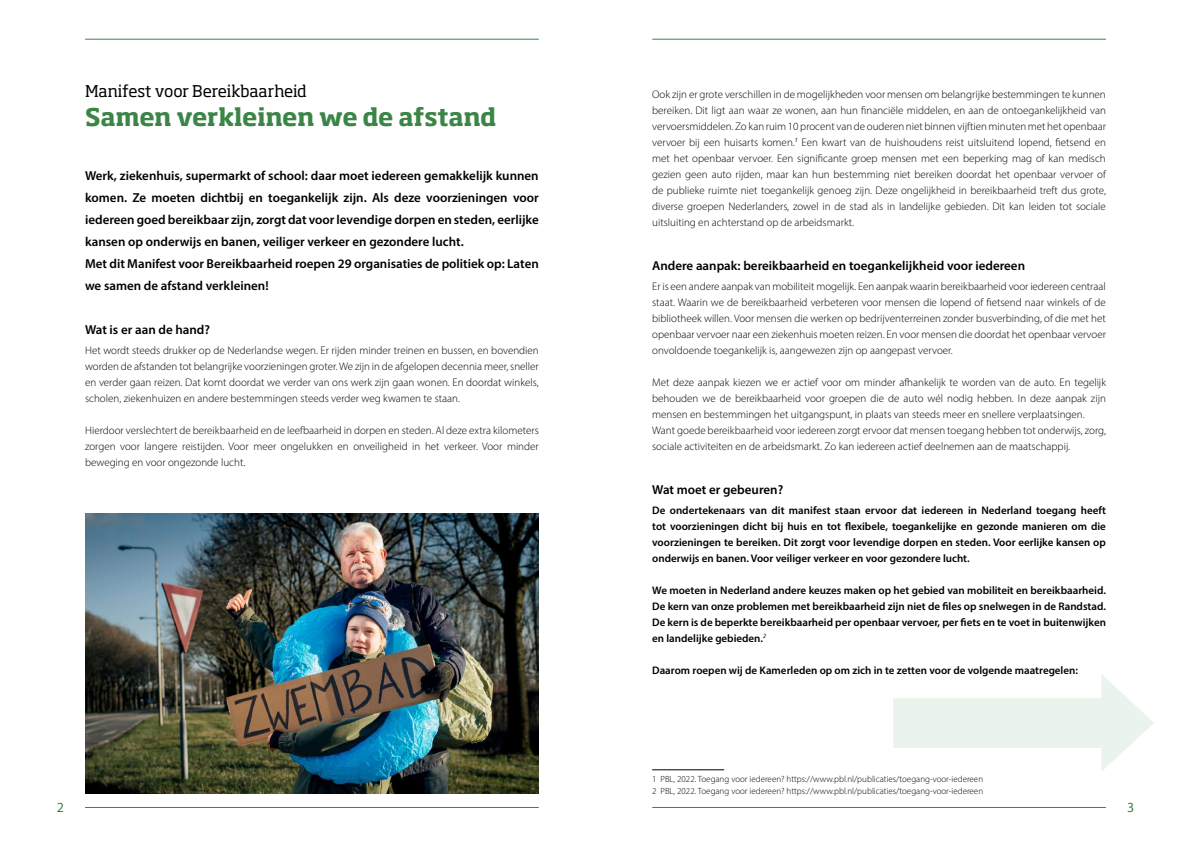
<style>
.page{position:relative;width:1191px;height:842px;background:#fff}
.page>*{position:absolute;margin:0;border:0;box-sizing:border-box;transform-origin:0 0}
.t1{font:700 24px "Soho Std";letter-spacing:-.005em;color:#3b8547}
.t2{font:16px "Soho Std";letter-spacing:-.005em;color:#000}
.t3{font:14px "Myriad Pro";color:#3b8547}
.t4{font:600 13px/22px "Myriad Pro";color:#000}
.t5{font:300 11px/16px "Myriad Pro";color:#000;text-align:justify}
.t6{font:600 11px/16px "Myriad Pro";color:#000;text-align:justify}
.t7{font:300 9px/12px "Myriad Pro";color:#000}
</style>
<div class="page">
<div style="left:893px;top:698px;width:221px;height:50px;background:#ebf3ed"></div>
<svg style="left:1101px;top:674px;width:53px;height:97px"></svg>
<img style="left:85px;top:513px;width:454px;height:281px">
<hr style="left:85px;top:39px;width:454px;height:1px;background:#3b8547">
<hr style="left:652px;top:39px;width:454px;height:1px;background:#3b8547">
<hr style="left:85px;top:807px;width:454px;height:1px;background:#3b8547">
<hr style="left:652px;top:807px;width:454px;height:1px;background:#3b8547">
<hr style="left:652px;top:769px;width:72px;height:1px;background:#000">
<h2 class="t2" style="left:85px;top:81px;width:223px">Manifest voor Bereikbaarheid</h2>
<h1 class="t1" style="left:85px;top:102px;width:413px">Samen verkleinen we de afstand</h1>
<p class="t4" style="left:85px;top:165px;width:455px">Werk, ziekenhuis, supermarkt of school: daar moet iedereen gemakkelijk kunnen komen. Ze moeten dichtbij en toegankelijk zijn. Als deze voorzieningen voor iedereen goed bereikbaar zijn, zorgt dat voor levendige dorpen en steden, eerlijke kansen op onderwijs en banen, veiliger verkeer en gezondere lucht.<br>Met dit Manifest voor Bereikbaarheid roepen 29 organisaties de politiek op: Laten we samen de afstand verkleinen!</p>
<p class="t4" style="left:85px;top:319px;width:126px">Wat is er aan de hand?</p>
<p class="t5" style="left:85px;top:342px;width:455px">Het wordt steeds drukker op de Nederlandse wegen. Er rijden minder treinen en bussen, en bovendien worden de afstanden tot belangrijke voorzieningen groter. We zijn in de afgelopen decennia meer, sneller en verder gaan reizen. Dat komt doordat we verder van ons werk zijn gaan wonen. En doordat winkels, scholen, ziekenhuizen en andere bestemmingen steeds verder weg kwamen te staan.</p>
<p class="t5" style="left:85px;top:422px;width:455px">Hierdoor verslechtert de bereikbaarheid en de leefbaarheid in dorpen en steden. Al deze extra kilometers zorgen voor langere reistijden. Voor meer ongelukken en onveiligheid in het verkeer. Voor minder beweging en voor ongezonde lucht.</p>
<p class="t5" style="left:652px;top:86px;width:455px">Ook zijn er grote verschillen in de mogelijkheden voor mensen om belangrijke bestemmingen te kunnen bereiken. Dit ligt aan waar ze wonen, aan hun financiële middelen, en aan de ontoegankelijkheid van vervoersmiddelen. Zo kan ruim 10 procent van de ouderen niet binnen vijftien minuten met het openbaar vervoer bij een huisarts komen.<sup>1</sup> Een kwart van de huishoudens reist uitsluitend lopend, fietsend en met het openbaar vervoer. Een significante groep mensen met een beperking mag of kan medisch gezien geen auto rijden, maar kan hun bestemming niet bereiken doordat het openbaar vervoer of de publieke ruimte niet toegankelijk genoeg zijn. Deze ongelijkheid in bereikbaarheid treft dus grote, diverse groepen Nederlanders, zowel in de stad als in landelijke gebieden. Dit kan leiden tot sociale uitsluiting en achterstand op de arbeidsmarkt.</p>
<p class="t4" style="left:652px;top:254px;width:374px">Andere aanpak: bereikbaarheid en toegankelijkheid voor iedereen</p>
<p class="t5" style="left:652px;top:278px;width:455px">Er is een andere aanpak van mobiliteit mogelijk. Een aanpak waarin bereikbaarheid voor iedereen centraal staat. Waarin we de bereikbaarheid verbeteren voor mensen die lopend of fietsend naar winkels of de bibliotheek willen. Voor mensen die werken op bedrijventerreinen zonder busverbinding, of die met het openbaar vervoer naar een ziekenhuis moeten reizen. En voor mensen die doordat het openbaar vervoer onvoldoende toegankelijk is, aangewezen zijn op aangepast vervoer.</p>
<p class="t5" style="left:652px;top:374px;width:455px;text-align:left">Met deze aanpak kiezen we er actief voor om minder afhankelijk te worden van de auto. En tegelijk behouden we de bereikbaarheid voor groepen die de auto wél nodig hebben. In deze aanpak zijn mensen en bestemmingen het uitgangspunt, in plaats van steeds meer en snellere verplaatsingen.<br>Want goede bereikbaarheid voor iedereen zorgt ervoor dat mensen toegang hebben tot onderwijs, zorg, sociale activiteiten en de arbeidsmarkt. Zo kan iedereen actief deelnemen aan de maatschappij.</p>
<p class="t4" style="left:652px;top:478px;width:133px">Wat moet er gebeuren?</p>
<p class="t6" style="left:652px;top:502px;width:455px">De ondertekenaars van dit manifest staan ervoor dat iedereen in Nederland toegang heeft tot voorzieningen dicht bij huis en tot flexibele, toegankelijke en gezonde manieren om die voorzieningen te bereiken. Dit zorgt voor levendige dorpen en steden. Voor eerlijke kansen op onderwijs en banen. Voor veiliger verkeer en voor gezondere lucht.</p>
<p class="t6" style="left:652px;top:582px;width:455px">We moeten in Nederland andere keuzes maken op het gebied van mobiliteit en bereikbaarheid.<br>De kern van onze problemen met bereikbaarheid zijn niet de files op snelwegen in de Randstad.<br>De kern is de beperkte bereikbaarheid per openbaar vervoer, per fiets en te voet in buitenwijken en landelijke gebieden.<sup>2</sup></p>
<p class="t6" style="left:652px;top:662px;width:427px">Daarom roepen wij de Kamerleden op om zich in te zetten voor de volgende maatregelen:</p>
<p class="t7" style="left:652px;top:773px;width:332px">1 PBL, 2022. Toegang voor iedereen? https://www.pbl.nl/publicaties/toegang-voor-iedereen<br>2 PBL, 2022. Toegang voor iedereen? https://www.pbl.nl/publicaties/toegang-voor-iedereen</p>
<p class="t3" style="left:57px;top:799px;width:9px">2</p>
<p class="t3" style="left:1127px;top:799px;width:9px">3</p>
</div>
